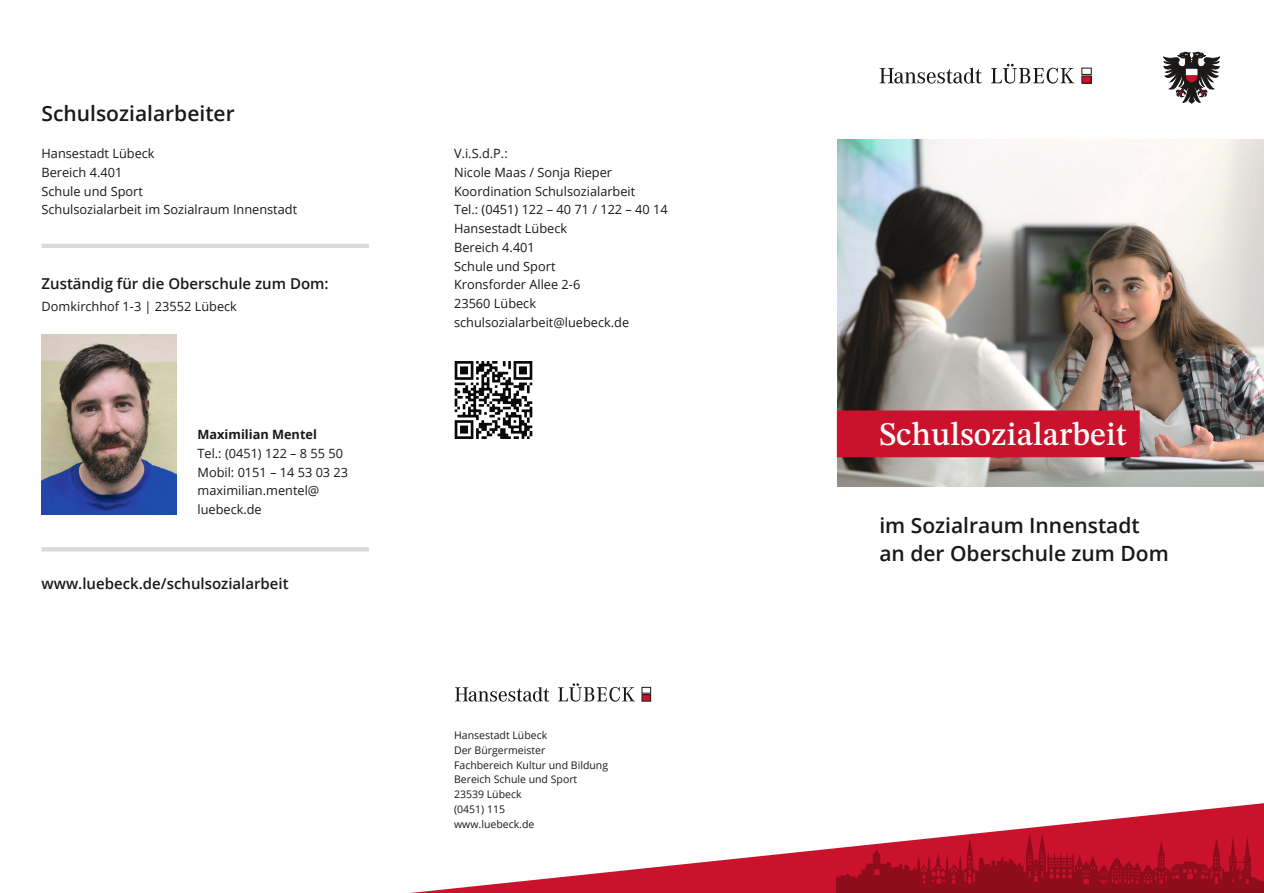
<style>
.page{position:relative;width:1264px;height:893px;background:#fff}
.page>*{position:absolute;margin:0;border:0;box-sizing:border-box;transform-origin:0 0}
.t1{font:500 33px "STIX Two Text";color:#fff}
.t2{font:600 21px/28px "Open Sans";color:#1b1917}
.t3{font:600 15px "Open Sans";color:#1b1917}
.t4{font:12.75px/18.8px "Open Sans";color:#1b1917}
.t5{font:700 12.75px "Open Sans";color:#1b1917}
.t6{font:10.5px/14.9px "Open Sans";color:#1b1917}
</style>
<div class="page">
<img style="left:837px;top:139px;width:427px;height:347px">
<svg style="left:991px;top:64px;width:83px;height:20px"></svg>
<svg style="left:879px;top:68px;width:102px;height:16px"></svg>
<div style="left:1081px;top:68px;width:10px;height:7px;border:1px solid #1b1917"></div>
<div style="left:1082px;top:76px;width:9px;height:7px;background:#ca122c"></div>
<svg style="left:1163px;top:52px;width:56px;height:51px"></svg>
<div style="left:837px;top:410px;width:302px;height:47px;background:#ca122c"></div>
<img style="left:42px;top:334px;width:134px;height:180px">
<hr style="left:42px;top:547px;width:327px;height:4px;background:#dadada">
<hr style="left:42px;top:244px;width:327px;height:4px;background:#dadada">
<svg style="left:558px;top:683px;width:77px;height:18px"></svg>
<svg style="left:455px;top:687px;width:94px;height:14px"></svg>
<div style="left:642px;top:686px;width:9px;height:7px;border:1px solid #1b1917"></div>
<div style="left:642px;top:694px;width:9px;height:6px;background:#ca122c"></div>
<div style="left:642px;top:694px;width:9px;height:7px;border:1px solid #1b1917"></div>
<img style="left:454px;top:361px;width:79px;height:78px">
<svg style="left:420px;top:803px;width:844px;height:89px"></svg>
<svg style="left:836px;top:832px;width:428px;height:61px;background:#b11a2f"></svg>
<h2 class="t2" style="left:42px;top:99px;width:195px">Schulsozialarbeiter</h2>
<p class="t4" style="left:42px;top:144px;width:257px">Hansestadt Lübeck<br>Bereich 4.401<br>Schule und Sport<br>Schulsozialarbeit im Sozialraum Innenstadt</p>
<p class="t3" style="left:42px;top:273px;width:289px">Zuständig für die Oberschule zum Dom:</p>
<p class="t4" style="left:42px;top:296px;width:197px">Domkirchhof 1-3 | 23552 Lübeck</p>
<p class="t5" style="left:197px;top:425px;width:121px">Maximilian Mentel</p>
<p class="t4" style="left:197px;top:443px;width:152px">Tel.: (0451) 122 – 8 55 50<br>Mobil: 0151 – 14 53 03 23 maximilian.mentel@ luebeck.de</p>
<p class="t3" style="left:42px;top:573px;width:249px">www.luebeck.de/schulsozialarbeit</p>
<p class="t4" style="left:454px;top:144px;width:215px">V.i.S.d.P.:<br>Nicole Maas / Sonja Rieper<br>Koordination Schulsozialarbeit<br>Tel.: (0451) 122 – 40 71 / 122 – 40 14<br>Hansestadt Lübeck<br>Bereich 4.401<br>Schule und Sport<br>Kronsforder Allee 2-6<br>23560 Lübeck schulsozialarbeit@luebeck.de</p>
<p class="t6" style="left:454px;top:727px;width:156px">Hansestadt Lübeck<br>Der Bürgermeister<br>Fachbereich Kultur und Bildung<br>Bereich Schule und Sport<br>23539 Lübeck<br>(0451) 115<br>www.luebeck.de</p>
<h1 class="t1" style="left:879px;top:410px;width:249px">Schulsozialarbeit</h1>
<h2 class="t2" style="left:879px;top:510px;width:291px">im Sozialraum Innenstadt an der Oberschule zum Dom</h2>
</div>
